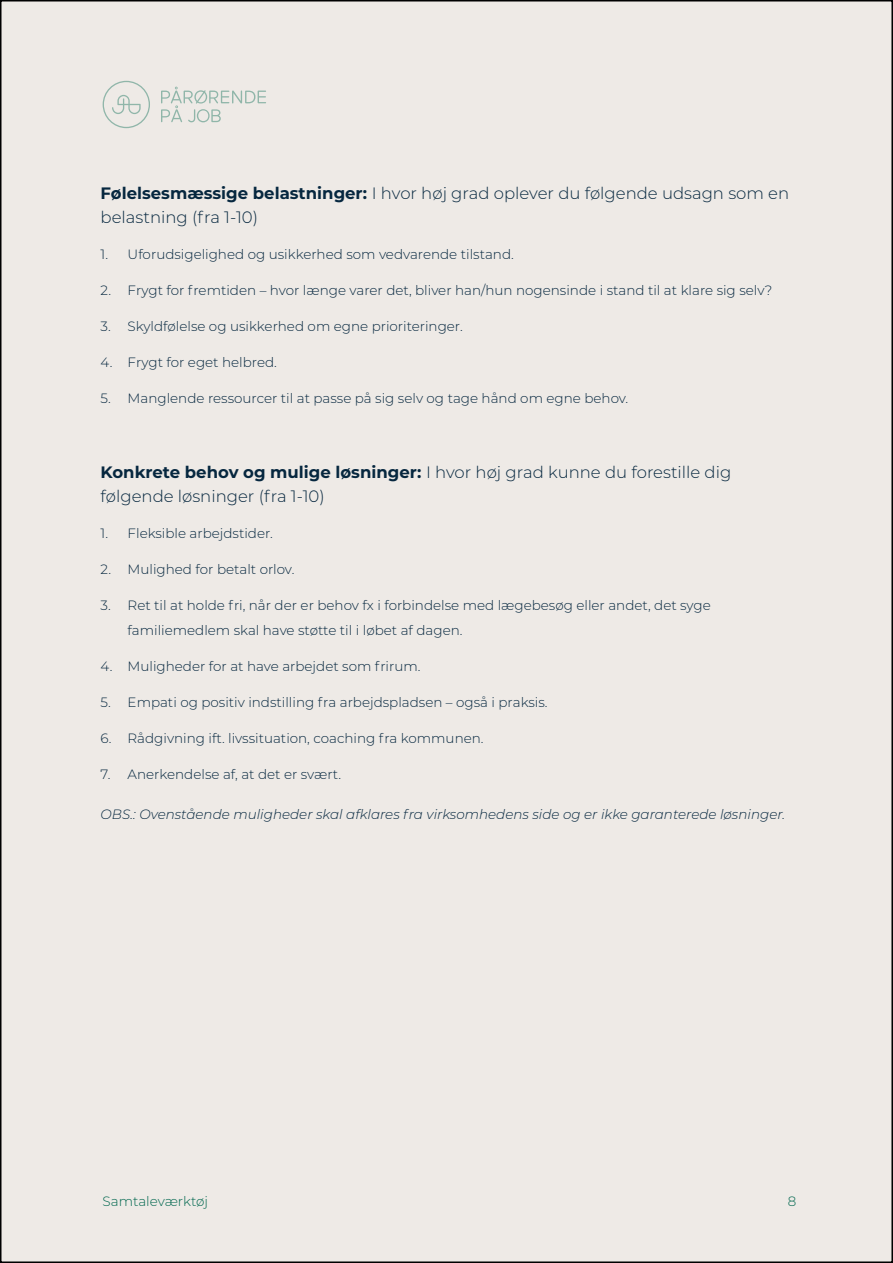
<style>
.page{position:relative;width:893px;height:1263px;background:#fff}
.page>*{position:absolute;margin:0;border:0;box-sizing:border-box;transform-origin:0 0}
.t1{font:300 16.5px/24px "Montserrat";color:#06273f}
.t2{font:300 13.5px/24px "Montserrat";color:#06273f}
.t3{font:italic 300 13.5px "Montserrat";color:#06273f}
.t4{font:300 13.5px "Montserrat";color:#00674e}
.s1{font-weight:700}
</style>
<div class="page">
<div style="left:1px;top:1px;width:891px;height:1261px;background:#eeeae6"></div>
<svg style="left:161px;top:87px;width:105px;height:35px"></svg>
<svg style="left:103px;top:81px;width:47px;height:47px"></svg>
<p class="t1" style="left:101px;top:180px;width:690px"><span class="s1">Følelsesmæssige belastninger:</span> I hvor høj grad oplever du følgende udsagn som en belastning (fra 1-10)</p>
<p class="t2" style="left:101px;top:242px;width:415px">1. Uforudsigelighed og usikkerhed som vedvarende tilstand.</p>
<p class="t2" style="left:101px;top:278px;width:673px">2. Frygt for fremtiden – hvor længe varer det, bliver han/hun nogensinde i stand til at klare sig selv?</p>
<p class="t2" style="left:101px;top:314px;width:364px">3. Skyldfølelse og usikkerhed om egne prioriteringer.</p>
<p class="t2" style="left:101px;top:350px;width:178px">4. Frygt for eget helbred.</p>
<p class="t2" style="left:101px;top:386px;width:529px">5. Manglende ressourcer til at passe på sig selv og tage hånd om egne behov.</p>
<p class="t1" style="left:101px;top:460px;width:632px"><span class="s1">Konkrete behov og mulige løsninger:</span> I hvor høj grad kunne du forestille dig følgende løsninger (fra 1-10)</p>
<p class="t2" style="left:101px;top:521px;width:174px">1. Fleksible arbejdstider.</p>
<p class="t2" style="left:101px;top:557px;width:195px">2. Mulighed for betalt orlov.</p>
<p class="t2" style="left:128px;top:593px;width:585px;text-indent:-27px">3. Ret til at holde fri, når der er behov fx i forbindelse med lægebesøg eller andet, det syge familiemedlem skal have støtte til i løbet af dagen.</p>
<p class="t2" style="left:101px;top:653px;width:321px">4. Muligheder for at have arbejdet som frirum.</p>
<p class="t2" style="left:101px;top:689px;width:448px">5. Empati og positiv indstilling fra arbejdspladsen – også i praksis.</p>
<p class="t2" style="left:101px;top:725px;width:384px">6. Rådgivning ift. livssituation, coaching fra kommunen.</p>
<p class="t2" style="left:101px;top:761px;width:242px">7. Anerkendelse af, at det er svært.</p>
<p class="t3" style="left:101px;top:805px;width:686px">OBS.: Ovenstående muligheder skal afklares fra virksomhedens side og er ikke garanterede løsninger.</p>
<p class="t4" style="left:103px;top:1192px;width:107px">Samtaleværktøj</p>
<p class="t4" style="left:788px;top:1192px;width:10px">8</p>
</div>
